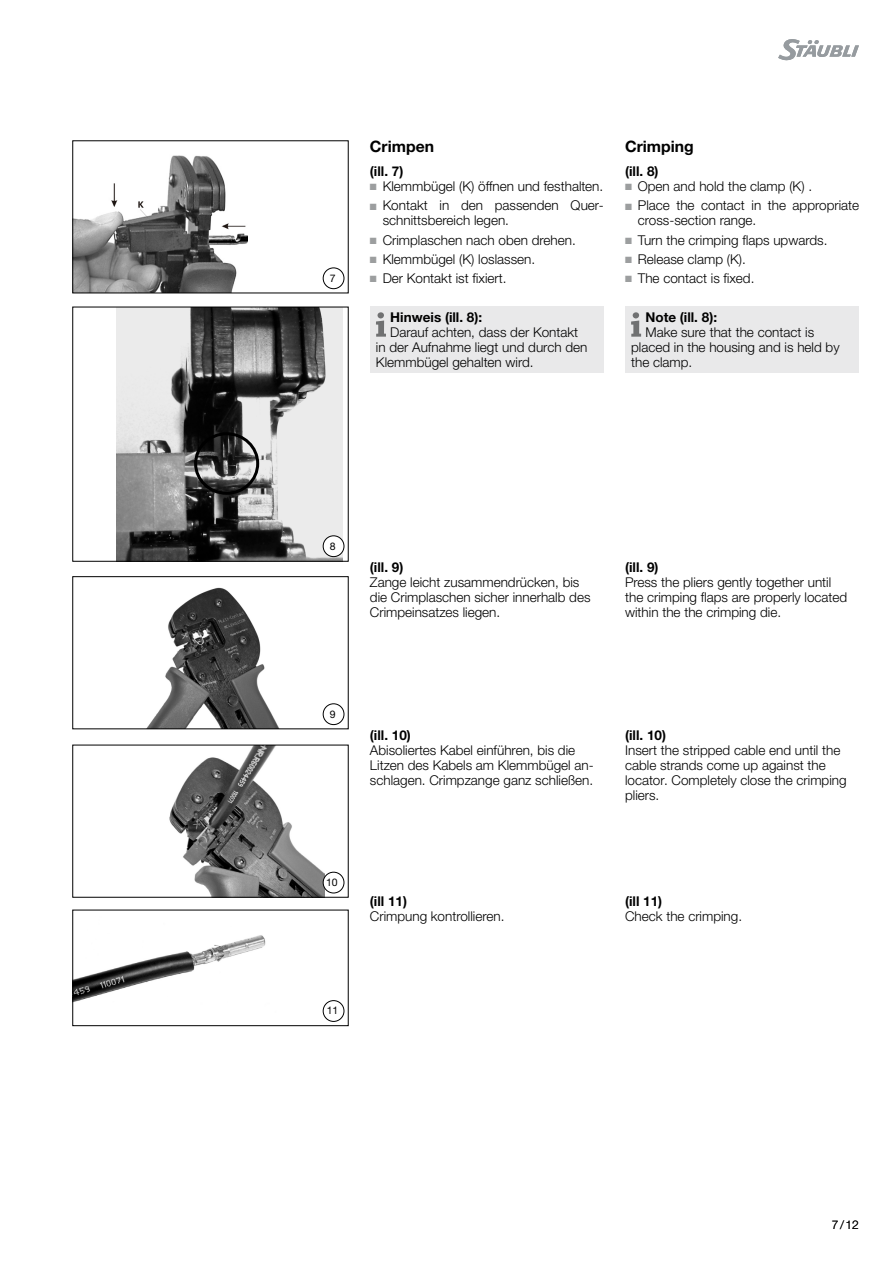
<style>
.page{position:relative;width:893px;height:1263px;background:#fff}
.page>*{position:absolute;margin:0;border:0;box-sizing:border-box;transform-origin:0 0}
.t1{font:700 15.75px "Helvetica Neue LTW1 G";color:#000}
.t2{font:300 13.5px/15px "Helvetica Neue LTW1 G";color:#000}
.t3{font:700 13.5px "Helvetica Neue LTW1 G";color:#000}
.t4{font:300 12px "Helvetica Neue LTW1 G";color:#000}
.t5{font:10.5px "Helvetica Neue LTW1 G";color:#000}
.s1{color:#9c9e9f}
</style>
<div class="page">
<svg style="left:778px;top:39px;width:81px;height:21px"></svg>
<img style="left:74px;top:155px;width:174px;height:136px">
<div style="left:323px;top:267px;width:21px;height:22px;border:1px solid #000;border-radius:50%"></div>
<img style="left:117px;top:309px;width:226px;height:251px">
<div style="left:72px;top:307px;width:277px;height:255px;border:1px solid #000"></div>
<div style="left:323px;top:536px;width:21px;height:21px;background:#fff;border-radius:50%"></div>
<div style="left:323px;top:535px;width:21px;height:22px;border:1px solid #000;border-radius:50%"></div>
<img style="left:147px;top:587px;width:132px;height:140px">
<div style="left:72px;top:576px;width:277px;height:153px;border:1px solid #000"></div>
<div style="left:323px;top:703px;width:21px;height:22px;border:1px solid #000;border-radius:50%"></div>
<img style="left:169px;top:747px;width:156px;height:149px">
<div style="left:323px;top:872px;width:21px;height:21px;border:1px solid #000;border-radius:50%"></div>
<img style="left:74px;top:935px;width:192px;height:67px">
<div style="left:72px;top:909px;width:277px;height:117px;border:1px solid #000"></div>
<div style="left:323px;top:1000px;width:21px;height:22px;border:1px solid #000;border-radius:50%"></div>
<div style="left:194px;top:432px;width:65px;height:63px;border:3px solid #000;border-radius:50%"></div>
<div style="left:370px;top:306px;width:234px;height:67px;background:#e9e9ea"></div>
<svg style="left:376px;top:312px;width:10px;height:25px"></svg>
<div style="left:625px;top:306px;width:234px;height:67px;background:#e9e9ea"></div>
<svg style="left:631px;top:312px;width:10px;height:25px"></svg>
<p class="t5" style="left:330px;top:271px;width:7px">7</p>
<p class="t1" style="left:370px;top:136px;width:66px">Crimpen</p>
<p class="t1" style="left:625px;top:136px;width:70px">Crimping</p>
<p class="t3" style="left:370px;top:163px;width:35px">(ill. 7)</p>
<p class="t2" style="left:370px;top:179px;width:232px"><span class="s1">■</span> Klemmbügel (K) öffnen und festhalten.</p>
<p class="t2" style="left:383px;top:198px;width:223px;text-indent:-13px"><span class="s1">■</span> Kontakt in den passenden Quer&shy;schnittsbereich legen.</p>
<p class="t2" style="left:370px;top:232px;width:205px"><span class="s1">■</span> Crimplaschen nach oben drehen.</p>
<p class="t2" style="left:370px;top:251px;width:164px"><span class="s1">■</span> Klemmbügel (K) loslassen.</p>
<p class="t2" style="left:370px;top:271px;width:136px"><span class="s1">■</span> Der Kontakt ist fixiert.</p>
<p class="t3" style="left:625px;top:163px;width:35px">(ill. 8)</p>
<p class="t2" style="left:625px;top:179px;width:186px"><span class="s1">■</span> Open and hold the clamp (K) .</p>
<p class="t2" style="left:638px;top:198px;width:223px;text-indent:-13px"><span class="s1">■</span> Place the contact in the appropriate cross-section range.</p>
<p class="t2" style="left:625px;top:232px;width:201px"><span class="s1">■</span> Turn the crimping flaps upwards.</p>
<p class="t2" style="left:625px;top:251px;width:120px"><span class="s1">■</span> Release clamp (K).</p>
<p class="t2" style="left:625px;top:271px;width:128px"><span class="s1">■</span> The contact is fixed.</p>
<p class="t3" style="left:390px;top:309px;width:93px">Hinweis (ill. 8):</p>
<p class="t2" style="left:376px;top:324px;width:213px;text-indent:14px">Darauf achten, dass der Kontakt in der Aufnahme liegt und durch den<br>Klemmbügel gehalten wird.</p>
<p class="t3" style="left:645px;top:309px;width:73px">Note (ill. 8):</p>
<p class="t2" style="left:631px;top:324px;width:210px;text-indent:14px">Make sure that the contact is placed in the housing and is held by the clamp.</p>
<p class="t5" style="left:330px;top:539px;width:7px">8</p>
<p class="t3" style="left:370px;top:559px;width:35px">(ill. 9)</p>
<p class="t2" style="left:370px;top:575px;width:222px">Zange leicht zusammendrücken, bis die Crimplaschen sicher innerhalb des<br>Crimpeinsatzes liegen.</p>
<p class="t3" style="left:625px;top:559px;width:35px">(ill. 9)</p>
<p class="t2" style="left:625px;top:575px;width:224px">Press the pliers gently together until the crimping flaps are properly located within the the crimping die.</p>
<p class="t5" style="left:330px;top:707px;width:7px">9</p>
<p class="t3" style="left:370px;top:727px;width:42px">(ill. 10)</p>
<p class="t2" style="left:370px;top:742px;width:225px">Abisoliertes Kabel einführen, bis die<br>Litzen des Kabels am Klemmbügel an&shy;schlagen. Crimpzange ganz schließen.</p>
<p class="t5" style="left:326px;top:876px;width:13px">10</p>
<p class="t3" style="left:370px;top:892px;width:39px">(ill 11)</p>
<p class="t2" style="left:370px;top:908px;width:133px">Crimpung kontrollieren.</p>
<p class="t3" style="left:625px;top:727px;width:42px">(ill. 10)</p>
<p class="t2" style="left:625px;top:742px;width:223px">Insert the stripped cable end until the cable strands come up against the locator. Completely close the crimping pliers.</p>
<p class="t3" style="left:625px;top:892px;width:39px">(ill 11)</p>
<p class="t2" style="left:625px;top:908px;width:116px">Check the crimping.</p>
<p class="t5" style="left:327px;top:1004px;width:13px">11</p>
<p class="t4" style="left:832px;top:1217px;width:29px">7/12</p>
</div>
